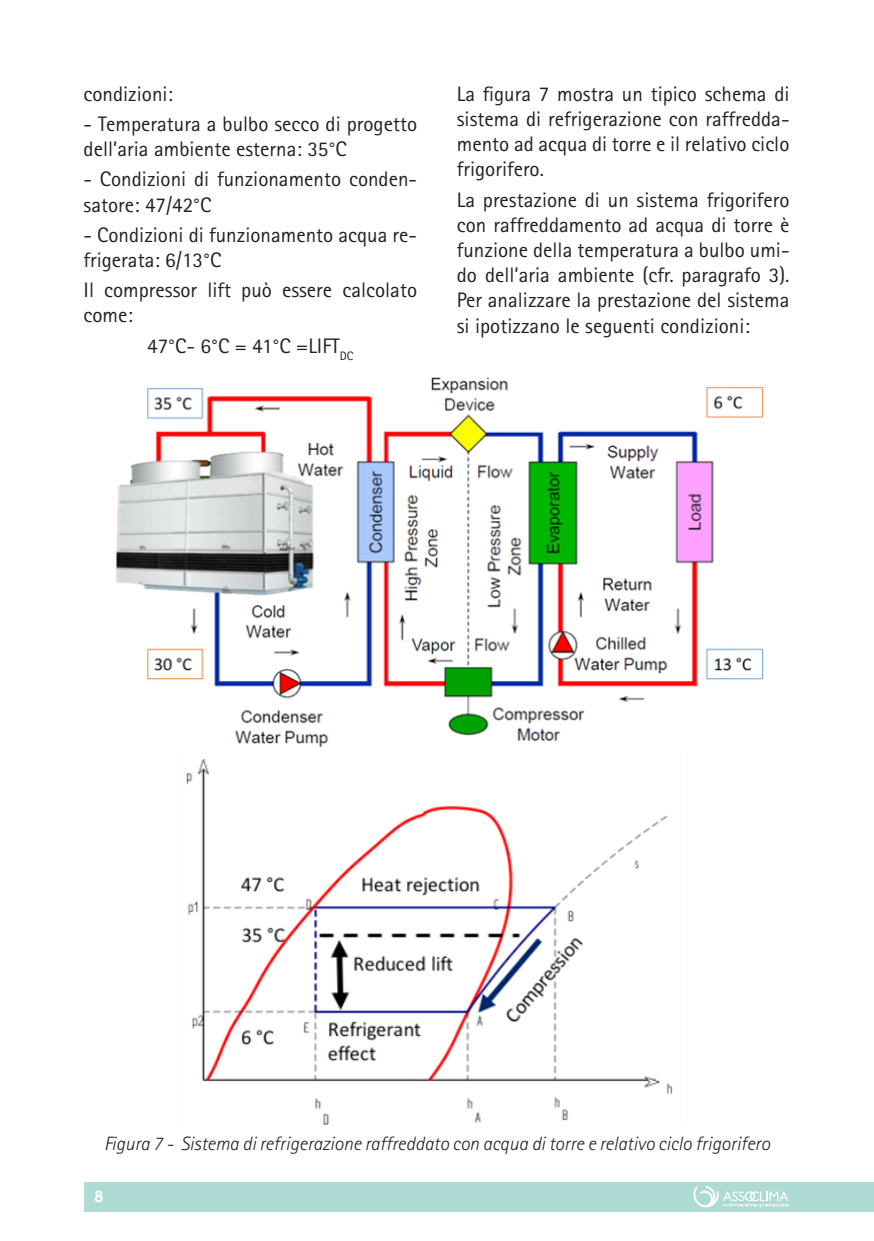
<style>
.page{position:relative;width:874px;height:1241px;background:#fff}
.page>*{position:absolute;margin:0;border:0;box-sizing:border-box;transform-origin:0 0}
.t1{font:21px/25.2px "Rotis Sans Serif";color:#231f20}
.t2{font:italic 300 19.25px "Rotis Sans Serif";color:#231f20}
.t3{font:700 15.75px "Century Gothic";color:#fff}
</style>
<div class="page">
<div style="left:84px;top:1182px;width:789px;height:29px;background:#addbd3"></div>
<svg style="left:693px;top:1186px;width:95px;height:21px"></svg>
<img style="left:116px;top:377px;width:647px;height:370px">
<img style="left:186px;top:759px;width:487px;height:366px">
<p class="t1" style="left:83px;top:81px;width:91px">condizioni:</p>
<p class="t1" style="left:83px;top:111px;width:335px">- Temperatura a bulbo secco di progetto dell’aria ambiente esterna: 35°C</p>
<p class="t1" style="left:83px;top:166px;width:335px">- Condizioni di funzionamento conden&shy;satore: 47/42°C</p>
<p class="t1" style="left:83px;top:222px;width:335px">- Condizioni di funzionamento acqua re&shy;frigerata: 6/13°C</p>
<p class="t1" style="left:83px;top:277px;width:335px">Il compressor lift può essere calcolato come:</p>
<p class="t1" style="left:147px;top:332px;width:208px">47°C- 6°C = 41°C =LIFT<sub>DC</sub></p>
<p class="t1" style="left:456px;top:81px;width:334px;text-align:justify">La figura 7 mostra un tipico schema di sistema di refrigerazione con raffredda&shy;mento ad acqua di torre e il relativo ciclo frigorifero.</p>
<p class="t1" style="left:456px;top:187px;width:334px;text-align:justify">La prestazione di un sistema frigorifero con raffreddamento ad acqua di torre è funzione della temperatura a bulbo umi&shy;do dell’aria ambiente (cfr. paragrafo 3).<br>Per analizzare la prestazione del sistema si ipotizzano le seguenti condizioni:</p>
<p class="t2" style="left:104px;top:1132px;width:667px">Figura 7 - Sistema di refrigerazione raffreddato con acqua di torre e relativo ciclo frigorifero</p>
<p class="t3" style="left:94px;top:1183px;width:10px">8</p>
</div>
